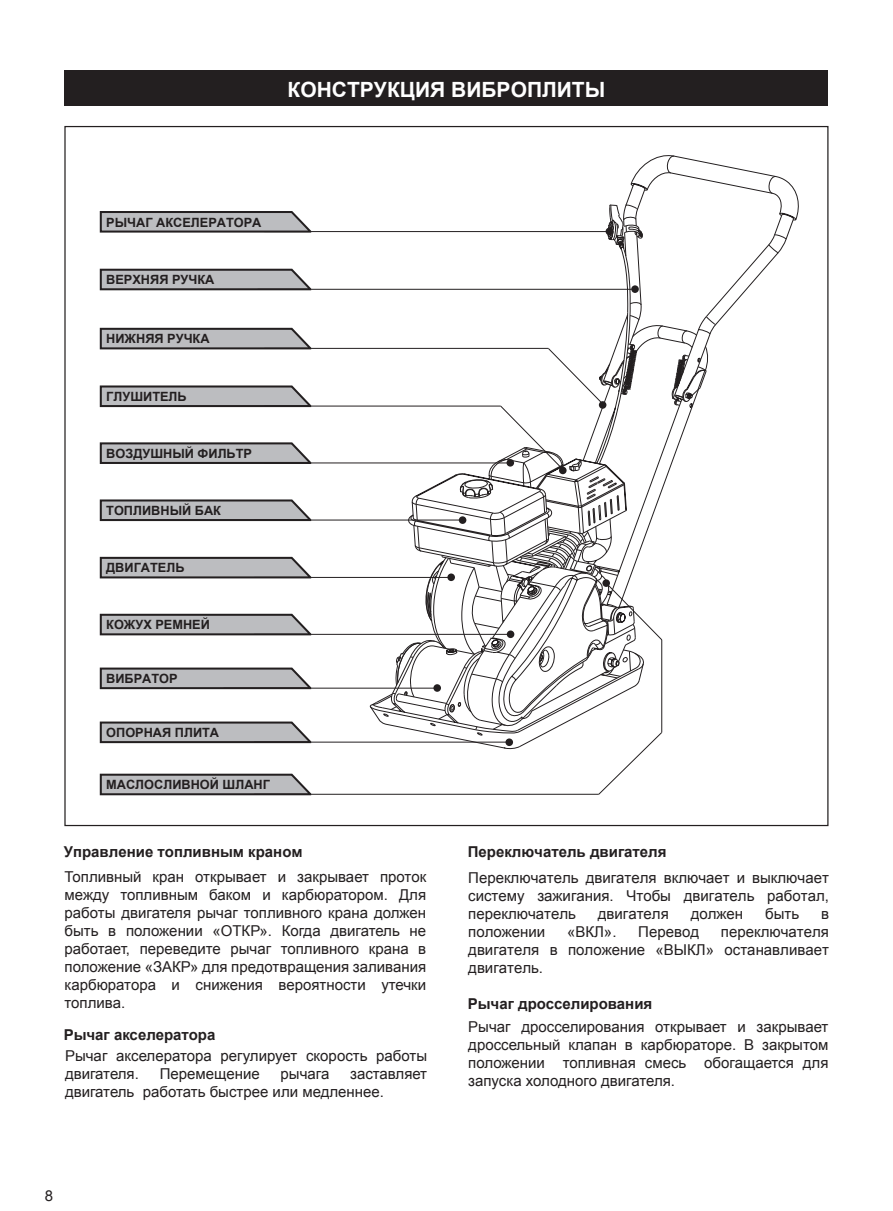
<style>
.page{position:relative;width:893px;height:1211px;background:#fff}
.page>*{position:absolute;margin:0;border:0;box-sizing:border-box;transform-origin:0 0}
.t1{font:700 21px "Arial";color:#fff}
.t2{font:15px/18px "Arial";color:#231f20;text-align:justify}
.t3{font:700 15px "Arial";color:#231f20}
.t4{font:700 12.75px "Arial";color:#231f20}
</style>
<div class="page">
<div style="left:64px;top:71px;width:763px;height:35px;background:#231f20"></div>
<svg style="left:99px;top:268px;width:213px;height:23px;background:#a8a7aa"></svg>
<hr style="left:257px;top:289px;width:374px;height:1px;background:#231f20">
<svg style="left:99px;top:211px;width:213px;height:22px;background:#a3a3a6"></svg>
<hr style="left:264px;top:231px;width:342px;height:1px;background:#231f20">
<svg style="left:99px;top:385px;width:213px;height:23px;background:#a7a7aa"></svg>
<hr style="left:264px;top:406px;width:236px;height:1px;background:#231f20">
<svg style="left:99px;top:442px;width:213px;height:22px;background:#a3a3a6"></svg>
<hr style="left:264px;top:462px;width:243px;height:1px;background:#231f20">
<svg style="left:99px;top:327px;width:213px;height:23px;background:#a7a7aa"></svg>
<hr style="left:264px;top:348px;width:284px;height:1px;background:#231f20">
<svg style="left:99px;top:721px;width:213px;height:23px;background:#a8a8aa"></svg>
<hr style="left:254px;top:742px;width:255px;height:1px;background:#231f20">
<svg style="left:99px;top:667px;width:213px;height:23px;background:#a8a8ab"></svg>
<hr style="left:223px;top:688px;width:211px;height:1px;background:#231f20">
<svg style="left:99px;top:556px;width:213px;height:23px;background:#a8a8aa"></svg>
<hr style="left:254px;top:577px;width:194px;height:1px;background:#231f20">
<svg style="left:99px;top:499px;width:213px;height:23px;background:#a8a8aa"></svg>
<hr style="left:254px;top:520px;width:208px;height:1px;background:#231f20">
<svg style="left:99px;top:613px;width:213px;height:23px;background:#a8a8aa"></svg>
<hr style="left:254px;top:634px;width:256px;height:1px;background:#231f20">
<svg style="left:99px;top:773px;width:213px;height:23px;background:#a8a8aa"></svg>
<hr style="left:254px;top:794px;width:344px;height:1px;background:#231f20">
<svg style="left:369px;top:155px;width:430px;height:640px"></svg>
<h1 class="t1" style="left:287px;top:75px;width:319px">КОНСТРУКЦИЯ ВИБРОПЛИТЫ</h1>
<p class="t4" style="left:106px;top:214px;width:157px">РЫЧАГ АКСЕЛЕРАТОРА</p>
<p class="t4" style="left:106px;top:271px;width:110px">ВЕРХНЯЯ РУЧКА</p>
<p class="t4" style="left:106px;top:330px;width:105px">НИЖНЯЯ РУЧКА</p>
<p class="t4" style="left:106px;top:388px;width:82px">ГЛУШИТЕЛЬ</p>
<p class="t4" style="left:106px;top:445px;width:147px">ВОЗДУШНЫЙ ФИЛЬТР</p>
<p class="t4" style="left:106px;top:502px;width:116px">ТОПЛИВНЫЙ БАК</p>
<p class="t4" style="left:106px;top:559px;width:80px">ДВИГАТЕЛЬ</p>
<p class="t4" style="left:106px;top:616px;width:105px">КОЖУХ РЕМНЕЙ</p>
<p class="t4" style="left:106px;top:670px;width:73px">ВИБРАТОР</p>
<p class="t4" style="left:106px;top:724px;width:114px">ОПОРНАЯ ПЛИТА</p>
<p class="t4" style="left:106px;top:776px;width:165px">МАСЛОСЛИВНОЙ ШЛАНГ</p>
<p class="t3" style="left:64px;top:841px;width:240px">Управление топливным краном</p>
<p class="t2" style="left:64px;top:867px;width:363px">Топливный кран открывает и закрывает проток между топливным баком и карбюратором. Для работы двигателя рычаг топливного крана должен быть в положении «ОТКР». Когда двигатель не работает, переведите рычаг топливного крана в положение «ЗАКР» для предотвращения заливания карбюратора и снижения вероятности утечки топлива.</p>
<p class="t3" style="left:64px;top:1024px;width:153px">Рычаг акселератора</p>
<p class="t2" style="left:65px;top:1047px;width:364px">Рычаг акселератора регулирует скорость работы двигателя.</p>
<p class="t2" style="left:160px;top:1065px;width:101px">Перемещение</p>
<p class="t2" style="left:280px;top:1065px;width:50px">рычага</p>
<p class="t2" style="left:65px;top:1065px;width:363px;text-indent:285px">заставляет двигатель работать быстрее или медленнее.</p>
<p class="t2" style="left:45px;top:1186px;width:10px">8</p>
<p class="t3" style="left:468px;top:841px;width:200px">Переключатель двигателя</p>
<p class="t2" style="left:468px;top:869px;width:362px">Переключатель двигателя включает и выключает систему зажигания. Чтобы двигатель работал, переключатель</p>
<p class="t2" style="left:597px;top:905px;width:72px">двигателя</p>
<p class="t2" style="left:690px;top:905px;width:54px">должен</p>
<p class="t2" style="left:765px;top:905px;width:36px">быть</p>
<p class="t2" style="left:821px;top:905px;width:9px">в</p>
<p class="t2" style="left:468px;top:923px;width:78px">положении</p>
<p class="t2" style="left:567px;top:923px;width:51px">«ВКЛ».</p>
<p class="t2" style="left:638px;top:923px;width:62px">Перевод</p>
<p class="t2" style="left:468px;top:923px;width:362px;text-indent:253px">переключателя двигателя в положение «ВЫКЛ» останавливает двигатель.</p>
<p class="t3" style="left:468px;top:993px;width:186px">Рычаг дросселирования</p>
<p class="t2" style="left:468px;top:1017px;width:362px">Рычаг дросселирования открывает и закрывает дроссельный клапан в карбюраторе. В закрытом положении топливная смесь обогащается для запуска холодного двигателя.</p>
</div>
